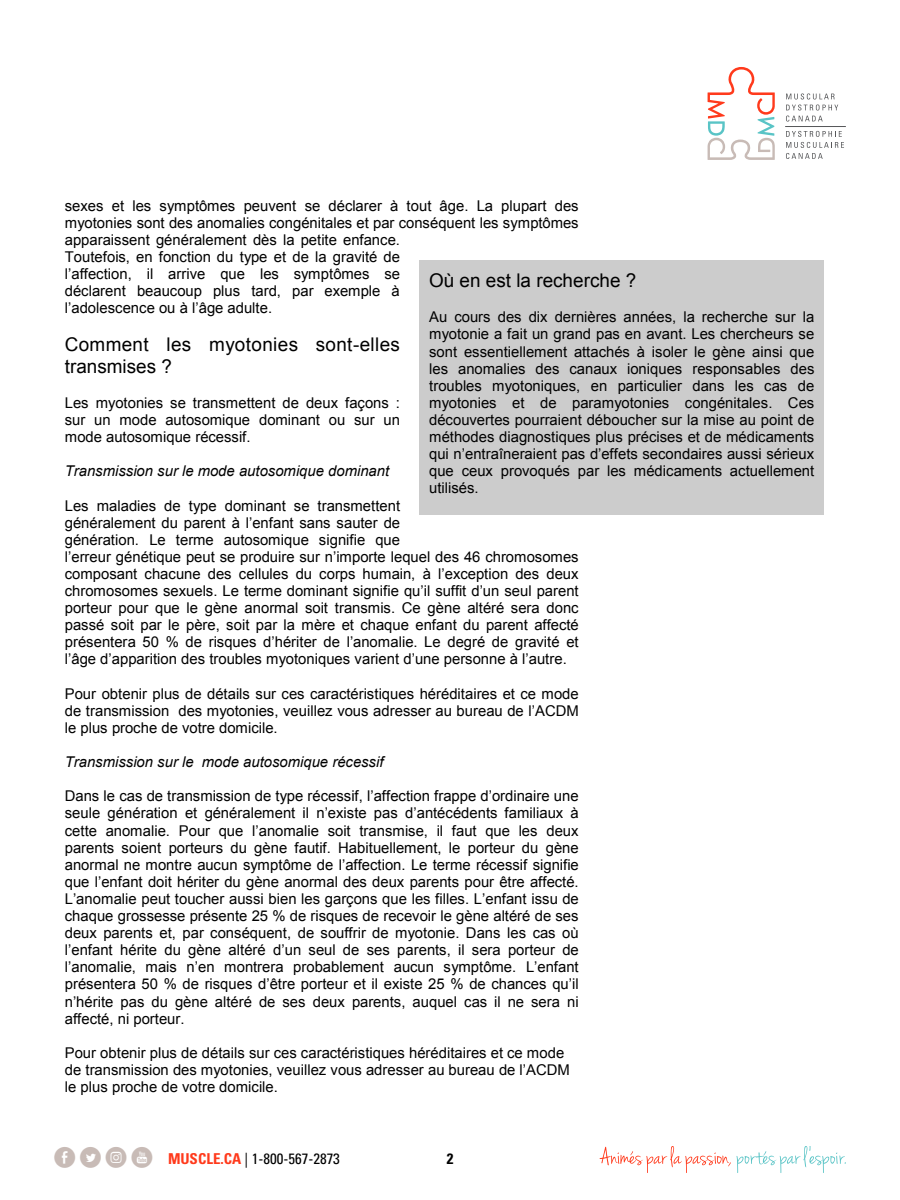
<style>
.page{position:relative;width:900px;height:1200px;background:#fff}
.page>*{position:absolute;margin:0;border:0;box-sizing:border-box;transform-origin:0 0}
.t1{font:20.55px "Social Media Circled";color:#c8bbb6}
.t2{font:18.9px/21.8px "Arial";letter-spacing:.005em;color:#000}
.t3{font:condensed 15px "Univers";color:#000}
.t4{font:700 condensed 15px "Univers";color:#000}
.t5{font:14.85px/17.1px "Arial";color:#000;text-align:justify}
.t6{font:italic 14.85px "Arial";color:#000}
.s1{font-weight:700;color:#ff3a1c}
</style>
<div class="page">
<svg style="left:600px;top:1146px;width:246px;height:27px"></svg>
<svg style="left:708px;top:67px;width:67px;height:93px"></svg>
<svg style="left:785px;top:93px;width:61px;height:66px"></svg>
<div style="left:419px;top:260px;width:405px;height:254px;background:#ccc"></div>
<p class="t5" style="left:65px;top:197px;width:515px;text-align:left">sexes et les symptômes peuvent se déclarer à tout âge. La plupart des myotonies sont des anomalies congénitales et par conséquent les symptômes apparaissent généralement dès la petite enfance.<br>Toutefois, en fonction du type et de la gravité de<br>l’affection, il arrive que les symptômes se<br>déclarent beaucoup plus tard, par exemple à<br>l’adolescence ou à l’âge adulte.</p>
<p class="t2" style="left:65px;top:334px;width:337px">Comment les myotonies sont-elles transmises ?</p>
<p class="t5" style="left:65px;top:394px;width:337px">Les myotonies se transmettent de deux façons : sur un mode autosomique dominant ou sur un mode autosomique récessif.</p>
<p class="t6" style="left:65px;top:462px;width:326px">Transmission sur le mode autosomique dominant</p>
<p class="t5" style="left:65px;top:497px;width:516px;text-align:left">Les maladies de type dominant se transmettent<br>généralement du parent à l’enfant sans sauter de<br>génération. Le terme autosomique signifie que<br>l’erreur génétique peut se produire sur n’importe lequel des 46 chromosomes composant chacune des cellules du corps humain, à l’exception des deux chromosomes sexuels. Le terme dominant signifie qu’il suffit d’un seul parent porteur pour que le gène anormal soit transmis. Ce gène altéré sera donc passé soit par le père, soit par la mère et chaque enfant du parent affecté présentera 50 % de risques d’hériter de l’anomalie. Le degré de gravité et l’âge d’apparition des troubles myotoniques varient d’une personne à l’autre.</p>
<p class="t5" style="left:65px;top:685px;width:515px">Pour obtenir plus de détails sur ces caractéristiques héréditaires et ce mode de transmission des myotonies, veuillez vous adresser au bureau de l’ACDM le plus proche de votre domicile.</p>
<p class="t6" style="left:65px;top:752px;width:320px">Transmission sur le mode autosomique récessif</p>
<p class="t5" style="left:65px;top:788px;width:516px">Dans le cas de transmission de type récessif, l’affection frappe d’ordinaire une seule génération et généralement il n’existe pas d’antécédents familiaux à cette anomalie. Pour que l’anomalie soit transmise, il faut que les deux parents soient porteurs du gène fautif. Habituellement, le porteur du gène anormal ne montre aucun symptôme de l’affection. Le terme récessif signifie que l’enfant doit hériter du gène anormal des deux parents pour être affecté.<br>L’anomalie peut toucher aussi bien les garçons que les filles. L’enfant issu de chaque grossesse présente 25 % de risques de recevoir le gène altéré de ses deux parents et, par conséquent, de souffrir de myotonie. Dans les cas où l’enfant hérite du gène altéré d’un seul de ses parents, il sera porteur de l’anomalie, mais n’en montrera probablement aucun symptôme. L’enfant présentera 50 % de risques d’être porteur et il existe 25 % de chances qu’il n’hérite pas du gène altéré de ses deux parents, auquel cas il ne sera ni affecté, ni porteur.</p>
<p class="t5" style="left:65px;top:1044px;width:507px;text-align:left">Pour obtenir plus de détails sur ces caractéristiques héréditaires et ce mode de transmission des myotonies, veuillez vous adresser au bureau de l’ACDM le plus proche de votre domicile.</p>
<p class="t2" style="left:429px;top:270px;width:209px">Où en est la recherche ?</p>
<p class="t5" style="left:429px;top:309px;width:387px">Au cours des dix dernières années, la recherche sur la myotonie a fait un grand pas en avant. Les chercheurs se sont essentiellement attachés à isoler le gène ainsi que les anomalies des canaux ioniques responsables des troubles myotoniques, en particulier dans les cas de myotonies et de paramyotonies congénitales. Ces découvertes pourraient déboucher sur la mise au point de méthodes diagnostiques plus précises et de médicaments qui n’entraîneraient pas d’effets secondaires aussi sérieux que ceux provoqués par les médicaments actuellement utilisés.</p>
<p class="t1" style="left:54px;top:1147px;width:101px">EDQP</p>
<p class="t3" style="left:168px;top:1149px;width:173px"><span class="s1">MUSCLE.CA</span> | 1-800-567-2873</p>
<p class="t4" style="left:447px;top:1149px;width:8px">2</p>
</div>
